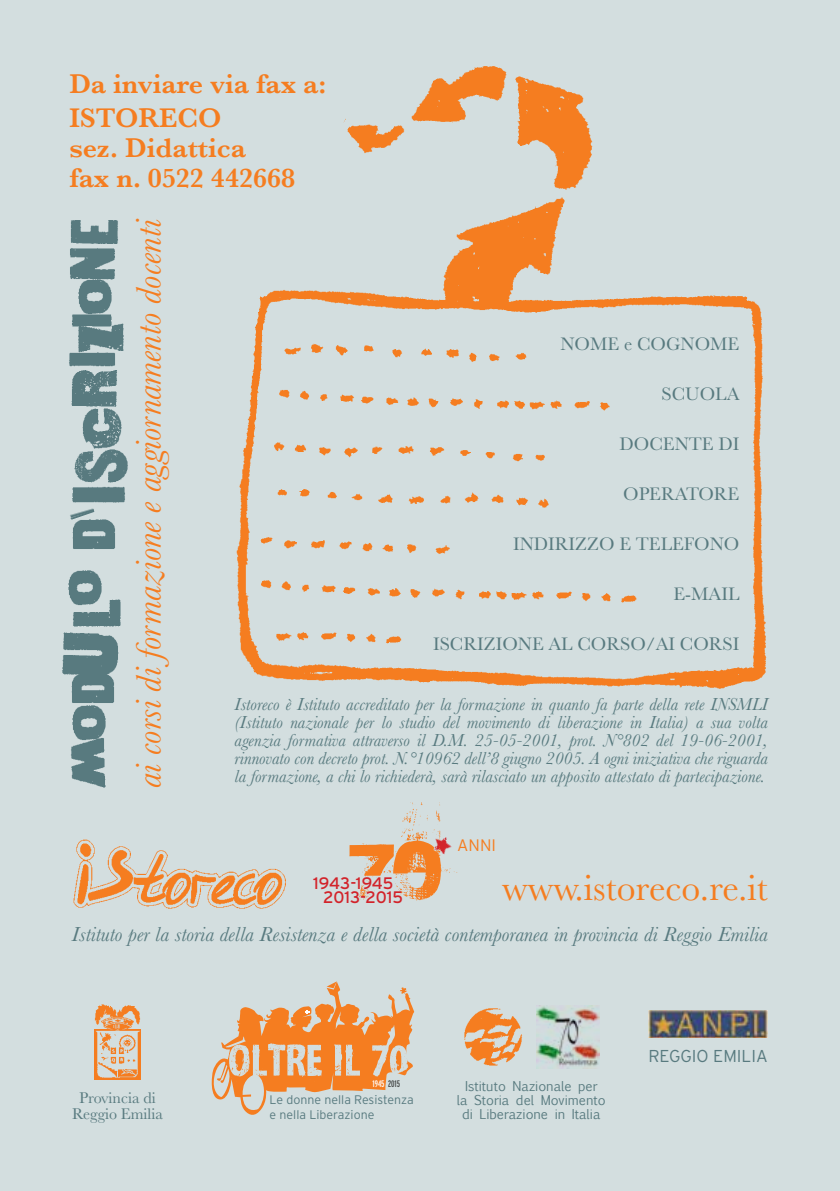
<style>
.page{position:relative;width:840px;height:1191px;background:#fff}
.page>*{position:absolute;margin:0;border:0;box-sizing:border-box;transform-origin:0 0}
.t1{font:37.6px "Baskerville";color:#f57d20}
.t2{font:italic 36.4px "Baskerville";color:#f57d20}
.t3{font:600 28px/33.6px "Baskerville";color:#f57d20}
.t4{font:italic 21px "Baskerville";color:#587a7f}
.t5{font:18.8px "Baskerville";color:#587a7f}
.t6{font:italic 18px/18px "Baskerville";color:#587a7f;text-align:justify}
.t7{font:300 17.2px "Interstate";color:#587a7f}
.t8{font:16.6px "Interstate";color:#d2232a}
.t9{font:300 16.6px "Interstate";color:#f57d20}
.t10{font:16px/16px "Baskerville";color:#587a7f;text-align:center}
.t11{font:13px/14px "Euphemia UCAS";color:#587a7f;text-align:center}
.t12{font:300 12.4px/14.8px "Interstate";color:#587a7f}
.t13{font:extra-condensed 9.4px "Interstate";color:#fff}
.s1{color:#404343}
</style>
<div class="page">
<div style="left:0;top:0;width:839px;height:1191px;background:#d3dedf"></div>
<img style="left:236px;top:66px;width:531px;height:623px">
<img style="left:78px;top:323px;width:46px;height:28px">
<img style="left:72px;top:705px;width:34px;height:31px">
<img style="left:71px;top:675px;width:43px;height:28px">
<img style="left:62px;top:632px;width:56px;height:43px">
<img style="left:73px;top:599px;width:48px;height:28px">
<img style="left:68px;top:570px;width:35px;height:38px">
<img style="left:72px;top:519px;width:43px;height:30px">
<img style="left:72px;top:486px;width:53px;height:17px">
<img style="left:74px;top:454px;width:54px;height:29px">
<img style="left:80px;top:408px;width:44px;height:46px">
<img style="left:71px;top:370px;width:46px;height:36px">
<img style="left:69px;top:350px;width:48px;height:17px">
<img style="left:72px;top:314px;width:41px;height:16px">
<img style="left:77px;top:280px;width:36px;height:37px">
<img style="left:70px;top:248px;width:45px;height:32px">
<img style="left:70px;top:220px;width:48px;height:24px">
<img style="left:72px;top:519px;width:25px;height:4px">
<img style="left:70px;top:508px;width:26px;height:12px">
<img style="left:71px;top:736px;width:34px;height:52px">
<img style="left:94px;top:1005px;width:46px;height:74px">
<img style="left:464px;top:1008px;width:58px;height:57px">
<img style="left:536px;top:1005px;width:63px;height:63px">
<img style="left:73px;top:839px;width:213px;height:70px">
<svg style="left:349px;top:802px;width:108px;height:98px"></svg>
<svg style="left:211px;top:981px;width:203px;height:134px"></svg>
<img style="left:268px;top:1043px;width:17px;height:32px">
<img style="left:334px;top:1044px;width:54px;height:32px">
<img style="left:648px;top:1010px;width:119px;height:27px">
<h3 class="t3" style="left:69px;top:67px;width:258px">Da inviare via fax a:<br>ISTORECO</h3>
<h3 class="t3" style="left:69px;top:132px;width:227px;line-height:30px">sez. Didattica<br>fax n. 0522 442668</h3>
<h2 class="t2" style="left:124px;top:788px;width:570px;rotate:-90deg">ai corsi di formazione e aggiornamento docenti</h2>
<p class="t5" style="left:560px;top:332px;width:180px">NOME e COGNOME</p>
<p class="t5" style="left:661px;top:382px;width:79px">SCUOLA</p>
<p class="t5" style="left:619px;top:432px;width:121px">DOCENTE DI</p>
<p class="t5" style="left:623px;top:482px;width:118px">OPERATORE</p>
<p class="t5" style="left:513px;top:532px;width:228px">INDIRIZZO E TELEFONO</p>
<p class="t5" style="left:673px;top:582px;width:67px">E-MAIL</p>
<p class="t5" style="left:433px;top:632px;width:308px">ISCRIZIONE AL CORSO/AI CORSI</p>
<p class="t6" style="left:234px;top:695px;width:534px">Istoreco è Istituto accreditato per la formazione in quanto fa parte della rete INSMLI (Istituto nazionale per lo studio del movimento di liberazione in Italia) a sua volta agenzia formativa attraverso il D.M. 25-05-2001, prot. N°802 del 19-06-2001, rinnovato con decreto prot. N.°10962 dell’8 giugno 2005. A ogni iniziativa che riguarda la formazione, a chi lo richiederà, sarà rilasciato un apposito attestato di partecipazione.</p>
<p class="t9" style="left:457px;top:836px;width:40px">ANNI</p>
<h1 class="t1" style="left:502px;top:863px;width:267px">www.istoreco.re.it</h1>
<p class="t4" style="left:72px;top:919px;width:697px">Istituto per la storia della Resistenza e della società contemporanea in provincia di Reggio Emilia</p>
<p class="t8" style="left:313px;top:874px;width:82px">1943-1945</p>
<p class="t8" style="left:323px;top:888px;width:81px">2013-2015</p>
<p class="t13" style="left:372px;top:1078px;width:29px">1945 <span class="s1">2015</span></p>
<p class="t12" style="left:269px;top:1092px;width:146px">Le donne nella Resistenza e nella Liberazione</p>
<p class="t10" style="left:72px;top:1089px;width:92px">Provincia di<br>Reggio Emilia</p>
<p class="t11" style="left:456px;top:1078px;width:150px">Istituto Nazionale per<br>la Storia del Movimento di Liberazione in Italia</p>
<p class="t7" style="left:648px;top:1046px;width:121px">REGGIO EMILIA</p>
</div>
